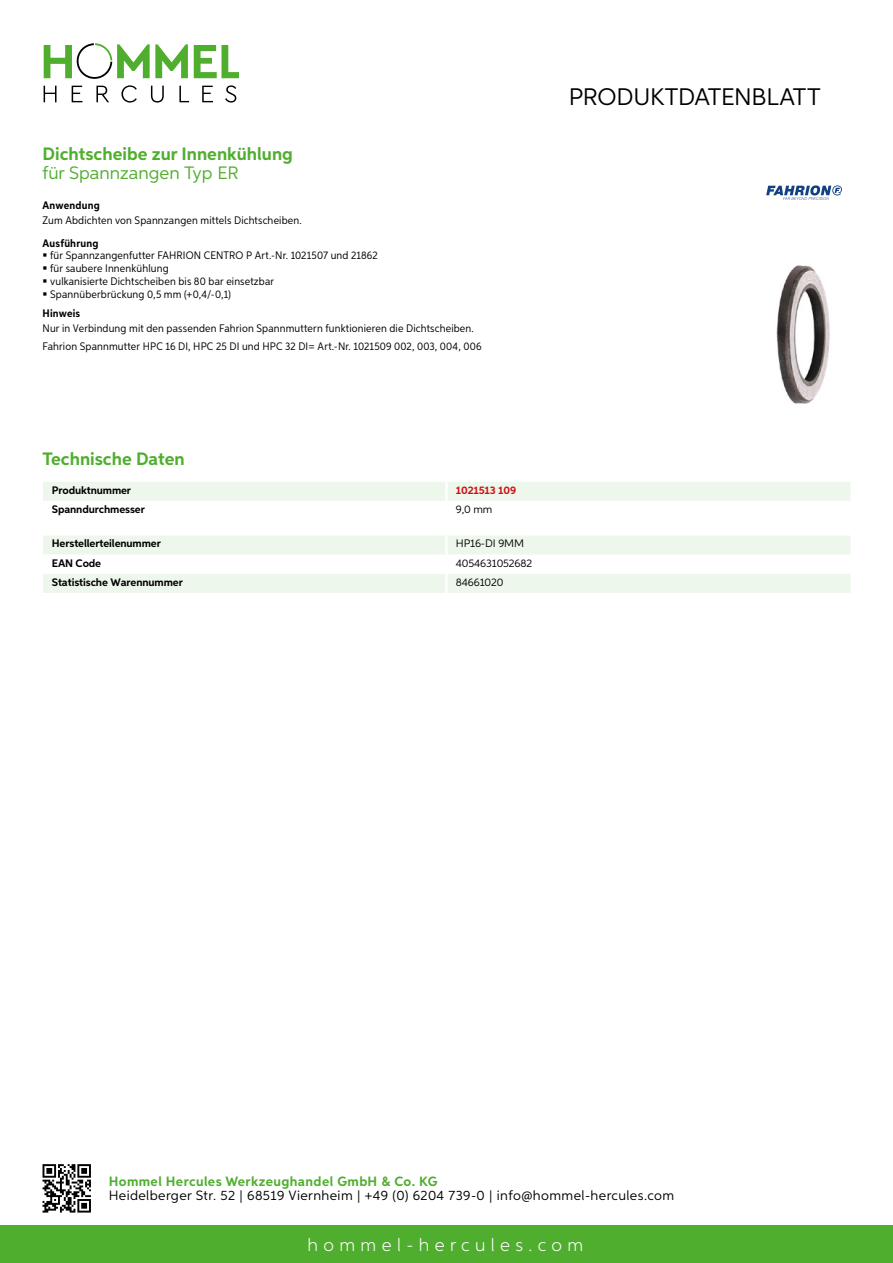
<style>
.page{position:relative;width:893px;height:1263px;background:#fff}
.page>*{position:absolute;margin:0;border:0;box-sizing:border-box;transform-origin:0 0}
.t1{font:24px "Aspira";letter-spacing:-.01em;color:#000}
.t2{font:700 18px "Aspira";color:#50ae2f}
.t3{font:300 18px "Aspira";letter-spacing:.3em;color:#fff}
.t4{font:18px "Aspira";color:#50ae2f}
.t5{font:13.5px "Aspira";letter-spacing:.03em;color:#000}
.t6{font:700 13.5px "Aspira";letter-spacing:.03em;color:#50ae2f}
.t7{font:10.95px/12.8px "Aspira Nar";letter-spacing:.015em;color:#000}
.t8{font:700 10.95px "Aspira";letter-spacing:-.01em;color:#000}
.t9{font:10.95px "Aspira";letter-spacing:-.01em;color:#000}
.t10{font:700 10.95px "Aspira Nar";letter-spacing:.02em;color:#000}
.t11{font:700 10.95px "Aspira";letter-spacing:-.01em;color:#cd1013}
</style>
<div class="page">
<div style="left:0;top:1226px;width:893px;height:37px;background:#50ae2f"></div>
<svg style="left:43px;top:1164px;width:48px;height:48px"></svg>
<svg style="left:194px;top:45px;width:45px;height:33px"></svg>
<svg style="left:44px;top:43px;width:144px;height:36px"></svg>
<svg style="left:44px;top:86px;width:13px;height:16px"></svg>
<svg style="left:72px;top:86px;width:10px;height:16px"></svg>
<svg style="left:96px;top:86px;width:13px;height:16px"></svg>
<svg style="left:121px;top:85px;width:16px;height:18px"></svg>
<svg style="left:151px;top:86px;width:13px;height:17px"></svg>
<svg style="left:179px;top:86px;width:10px;height:16px"></svg>
<svg style="left:202px;top:86px;width:11px;height:16px"></svg>
<svg style="left:225px;top:85px;width:11px;height:18px"></svg>
<div style="left:43px;top:482px;width:807px;height:19px;background:#eef7eb"></div>
<svg style="left:43px;top:536px;width:807px;height:57px"></svg>
<hr style="left:445px;top:574px;width:3px;height:19px;background:#fff">
<img style="left:776px;top:265px;width:54px;height:139px">
<svg style="left:766px;top:185px;width:76px;height:15px"></svg>
<h2 class="t2" style="left:43px;top:142px;width:252px">Dichtscheibe zur Innenkühlung</h2>
<h2 class="t4" style="left:43px;top:162px;width:186px">für Spannzangen Typ ER</h2>
<p class="t10" style="left:43px;top:199px;width:59px">Anwendung</p>
<p class="t7" style="left:43px;top:214px;width:261px">Zum Abdichten von Spannzangen mittels Dichtscheiben.</p>
<p class="t10" style="left:43px;top:236px;width:58px">Ausführung</p>
<p class="t7" style="left:50px;top:249px;width:329px">für Spannzangenfutter FAHRION CENTRO P Art.-Nr. 1021507 und 21862 für saubere Innenkühlung<br>vulkanisierte Dichtscheiben bis 80 bar einsetzbar<br>Spannüberbrückung 0,5 mm (+0,4/-0,1)</p>
<p class="t10" style="left:43px;top:306px;width:39px">Hinweis</p>
<p class="t7" style="left:43px;top:319px;width:441px;line-height:17.5px">Nur in Verbindung mit den passenden Fahrion Spannmuttern funktionieren die Dichtscheiben.<br>Fahrion Spannmutter HPC 16 DI, HPC 25 DI und HPC 32 DI= Art.-Nr. 1021509 002, 003, 004, 006</p>
<h1 class="t1" style="left:569px;top:82px;width:253px">Produktdatenblatt</h1>
<h2 class="t2" style="left:43px;top:448px;width:144px">Technische Daten</h2>
<p class="t8" style="left:52px;top:483px;width:81px">Produktnummer</p>
<p class="t11" style="left:456px;top:483px;width:62px">1021513 109</p>
<p class="t8" style="left:52px;top:502px;width:95px">Spanndurchmesser</p>
<p class="t9" style="left:456px;top:502px;width:38px">9,0 mm</p>
<p class="t8" style="left:52px;top:537px;width:111px">Herstellerteilenummer</p>
<p class="t9" style="left:456px;top:537px;width:70px">HP16-DI 9MM</p>
<p class="t8" style="left:52px;top:556px;width:51px">EAN Code</p>
<p class="t9" style="left:456px;top:556px;width:78px">4054631052682</p>
<p class="t8" style="left:52px;top:575px;width:132px">Statistische Warennummer</p>
<p class="t9" style="left:456px;top:575px;width:49px">84661020</p>
<p class="t6" style="left:109px;top:1172px;width:330px">Hommel Hercules Werkzeughandel GmbH &amp; Co. KG</p>
<p class="t5" style="left:109px;top:1187px;width:567px">Heidelberger Str. 52 | 68519 Viernheim | +49 (0) 6204 739-0 | info@hommel-hercules.com</p>
<h2 class="t3" style="left:307px;top:1234px;width:277px">hommel-hercules.com</h2>
</div>
